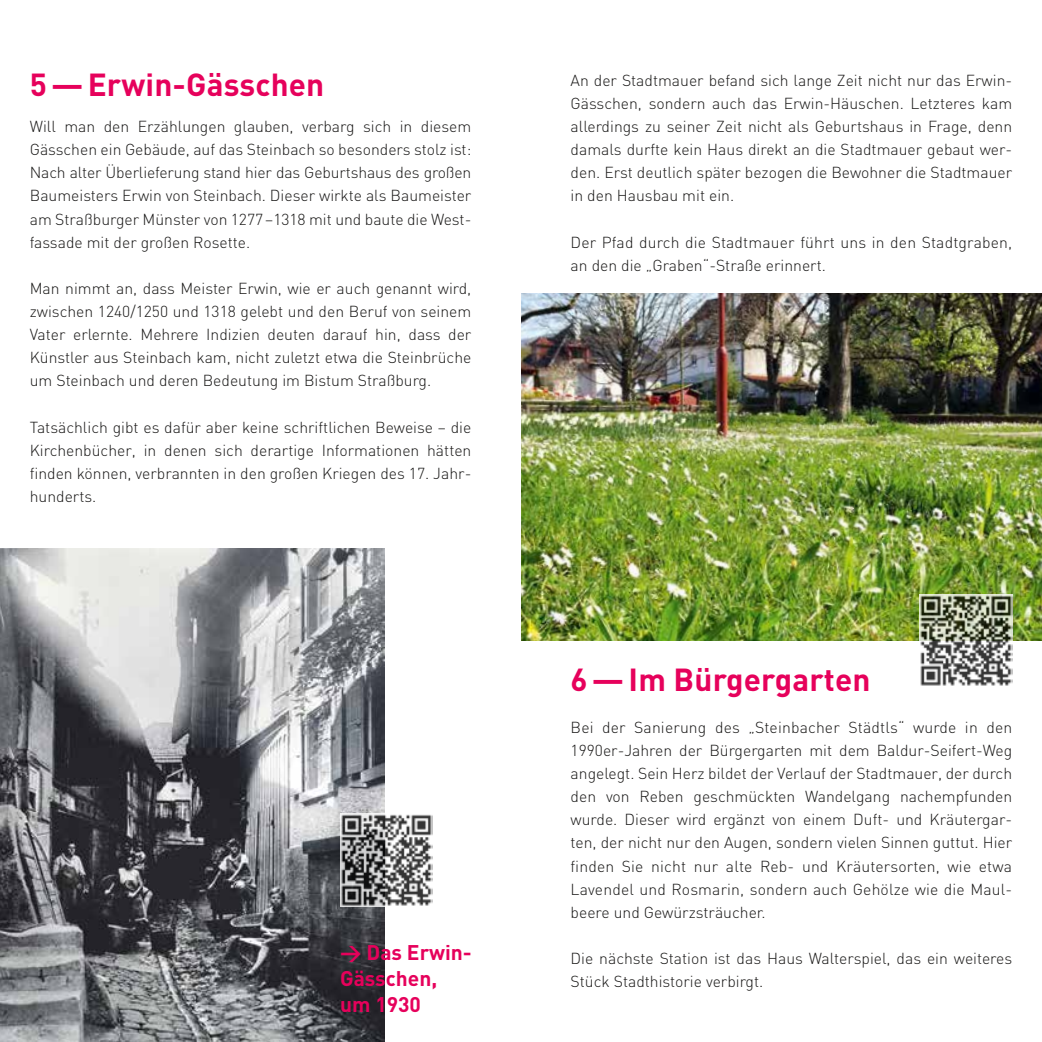
<style>
.page{position:relative;width:1042px;height:1042px;background:#fff}
.page>*{position:absolute;margin:0;border:0;box-sizing:border-box;transform-origin:0 0}
.t1{font:700 31.5px "DIN";letter-spacing:.005em;color:#e6015b}
.t2{font:700 21px/26.2px "DIN";color:#e6015b}
.t3{font:300 15.75px/23.1px "DIN";color:#181716;text-align:justify}
</style>
<div class="page">
<img style="left:521px;top:294px;width:521px;height:346px">
<img style="left:0;top:548px;width:384px;height:494px">
<img style="left:340px;top:814px;width:92px;height:92px">
<img style="left:920px;top:594px;width:92px;height:92px">
<h1 class="t1" style="left:30px;top:64px;width:296px">5—Erwin-Gässchen</h1>
<p class="t3" style="left:30px;top:115px;width:443px">Will man den Erzählungen glauben, verbarg sich in diesem Gässchen ein Gebäude, auf das Steinbach so besonders stolz ist:<br>Nach alter Überlieferung stand hier das Geburtshaus des großen Baumeisters Erwin von Steinbach. Dieser wirkte als Baumeister am Straßburger Münster von 1277–1318 mit und baute die West&shy;fassade mit der großen Rosette.</p>
<p class="t3" style="left:30px;top:276px;width:443px">Man nimmt an, dass Meister Erwin, wie er auch genannt wird, zwischen 1240/1250 und 1318 gelebt und den Beruf von seinem Vater erlernte. Mehrere Indizien deuten darauf hin, dass der Künstler aus Steinbach kam, nicht zuletzt etwa die Steinbrüche um Steinbach und deren Bedeutung im Bistum Straßburg.</p>
<p class="t3" style="left:30px;top:415px;width:443px">Tatsächlich gibt es dafür aber keine schriftlichen Beweise – die Kirchenbücher, in denen sich derartige Informationen hätten finden können, verbrannten in den großen Kriegen des 17. Jahr&shy;hunderts.</p>
<h2 class="t2" style="left:340px;top:938px;width:131px">&gt; Das Erwin-<br>Gässchen, um 1930</h2>
<p class="t3" style="left:570px;top:69px;width:443px">An der Stadtmauer befand sich lange Zeit nicht nur das Erwin-Gässchen, sondern auch das Erwin-Häuschen. Letzteres kam allerdings zu seiner Zeit nicht als Geburtshaus in Frage, denn damals durfte kein Haus direkt an die Stadtmauer gebaut wer&shy;den. Erst deutlich später bezogen die Bewohner die Stadtmauer in den Hausbau mit ein.</p>
<p class="t3" style="left:570px;top:230px;width:443px">Der Pfad durch die Stadtmauer führt uns in den Stadtgraben, an den die „Graben“-Straße erinnert.</p>
<h1 class="t1" style="left:570px;top:659px;width:301px">6—Im Bürgergarten</h1>
<p class="t3" style="left:570px;top:715px;width:443px">Bei der Sanierung des „Steinbacher Städtls“ wurde in den 1990er-Jahren der Bürgergarten mit dem Baldur-Seifert-Weg angelegt. Sein Herz bildet der Verlauf der Stadtmauer, der durch den von Reben geschmückten Wandelgang nachempfunden wurde. Dieser wird ergänzt von einem Duft- und Kräutergar&shy;ten, der nicht nur den Augen, sondern vielen Sinnen guttut. Hier finden Sie nicht nur alte Reb- und Kräutersorten, wie etwa Lavendel und Rosmarin, sondern auch Gehölze wie die Maul&shy;beere und Gewürzsträucher.</p>
<p class="t3" style="left:570px;top:946px;width:443px">Die nächste Station ist das Haus Walterspiel, das ein weiteres<br>Stück Stadthistorie verbirgt.</p>
</div>
